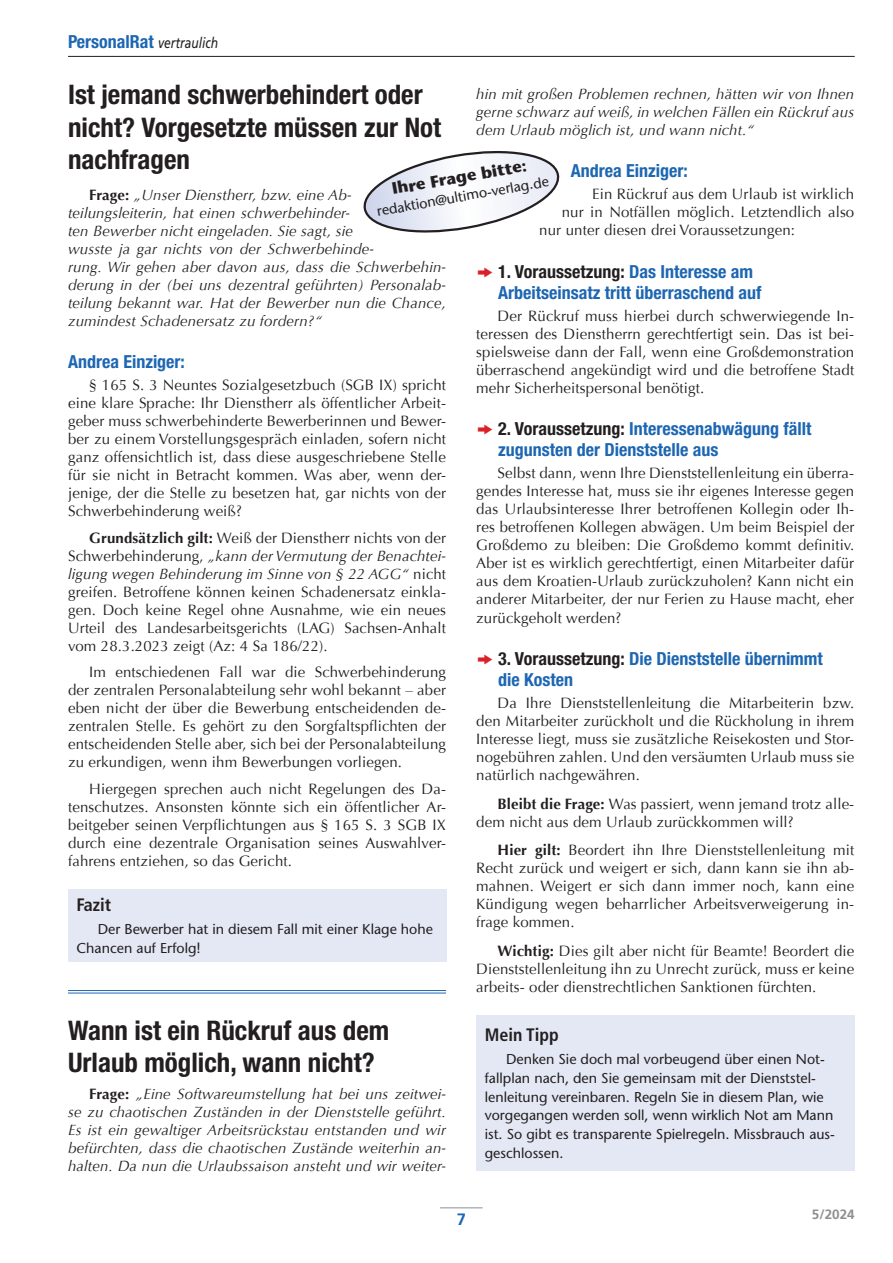
<style>
.page{position:relative;width:893px;height:1263px;background:#fff}
.page>*{position:absolute;margin:0;border:0;box-sizing:border-box;transform-origin:0 0}
._1-head1{font:700 condensed 27px/32.4px "Helvetica Neue LT Std";color:#231f20}
._2-head2{font:700 condensed 18px/21px "Helvetica Neue LT Std";color:#1d66b2}
.kastenhead{font:700 condensed 18px "Frutiger LT Std";color:#231f20}
.kasten{font:700 16.5px "Stone Sans Std";color:#231f20}
.t1{font:700 16.5px "Frutiger LT Std";color:#1d66b2}
._3-fliesstext{font:15px/18px "Optima";letter-spacing:.01em;color:#231f20;text-align:justify}
._3-fliesstext-2{font:italic 15px/18px "Optima";letter-spacing:.01em;color:#231f20;text-align:justify}
.kasten-2{font:500 14.25px/18.8px "Stone Sans Std";color:#231f20}
.t2{font:700 13.5px "Frutiger LT Std";color:#8d8f92}
.s1{font-family:"Frutiger LT Std";font-weight:400;font-style:italic;font-stretch:normal;font-size:15px;color:#231f20}
.s2{font-weight:700;font-style:normal}
.s3{font-weight:700}
.s4{font-style:italic}
.s5{font-family:"Zeal";font-weight:400;font-stretch:normal;color:#da2128}
.s6{color:#231f20}
</style>
<div class="page">
<hr style="left:68px;top:56px;width:787px;height:1px;background:#231f20">
<hr style="left:440px;top:1207px;width:43px;height:1px;background:#8d8f92">
<svg style="left:363px;top:150px;width:197px;height:83px"></svg>
<hr style="left:68px;top:990px;width:378px;height:1px;background:#1d66b2">
<hr style="left:68px;top:993px;width:378px;height:1px;background:#1d66b2">
<div style="left:68px;top:889px;width:378px;height:72px;background:#e4e8f4"></div>
<div style="left:476px;top:1015px;width:379px;height:156px;background:#e4e8f4"></div>
<p class="_2-head2" style="left:68px;top:30px;width:152px">PersonalRat <span class="s1">vertraulich</span></p>
<p class="_1-head1" style="left:68px;top:78px;width:375px">Ist jemand schwerbehindert oder nicht? Vorgesetzte müssen zur Not nachfragen</p>
<p class="_3-fliesstext-2" style="left:68px;top:186px;width:380px;text-align:left;text-indent:21px"><span class="s2">Frage:</span> „Unser Dienstherr, bzw. eine Ab&shy;teilungsleiterin, hat einen schwerbehinder-<br>ten Bewerber nicht eingeladen. Sie sagt, sie<br>wusste ja gar nichts von der Schwerbehinde-<br>rung. Wir gehen aber davon aus, dass die Schwerbehin&shy;derung in der (bei uns dezentral geführten) Personalab&shy;teilung bekannt war. Hat der Bewerber nun die Chance, zumindest Schadenersatz zu fordern?“</p>
<p class="_2-head2" style="left:68px;top:351px;width:118px">Andrea Einziger:</p>
<p class="_3-fliesstext" style="left:68px;top:377px;width:380px;text-indent:21px">§ 165 S. 3 Neuntes Sozialgesetzbuch (SGB IX) spricht eine klare Sprache: Ihr Dienstherr als öffentlicher Arbeit&shy;geber muss schwerbehinderte Bewerberinnen und Bewer&shy;ber zu einem Vorstellungsgespräch einladen, sofern nicht ganz offensichtlich ist, dass diese ausgeschriebene Stelle für sie nicht in Betracht kommen. Was aber, wenn der&shy;jenige, der die Stelle zu besetzen hat, gar nichts von der Schwerbehinderung weiß?</p>
<p class="_3-fliesstext" style="left:68px;top:529px;width:380px;text-indent:21px"><span class="s3">Grundsätzlich gilt:</span> Weiß der Dienstherr nichts von der Schwerbehinderung, <span class="s4">„kann der Vermutung der Benachtei&shy;ligung wegen Behinderung im Sinne von § 22 AGG“</span> nicht greifen. Betroffene können keinen Schadenersatz einkla&shy;gen. Doch keine Regel ohne Ausnahme, wie ein neues Urteil des Landesarbeitsgerichts (LAG) Sachsen-Anhalt vom 28.3.2023 zeigt (Az: 4 Sa 186/22).</p>
<p class="_3-fliesstext" style="left:68px;top:664px;width:380px;text-indent:21px">Im entschiedenen Fall war die Schwerbehinderung der zentralen Personalabteilung sehr wohl bekannt – aber eben nicht der über die Bewerbung entscheidenden de&shy;zentralen Stelle. Es gehört zu den Sorgfaltspflichten der entscheidenden Stelle aber, sich bei der Personalabteilung zu erkundigen, wenn ihm Bewerbungen vorliegen.</p>
<p class="_3-fliesstext" style="left:68px;top:780px;width:380px;text-indent:21px">Hiergegen sprechen auch nicht Regelungen des Da&shy;tenschutzes. Ansonsten könnte sich ein öffentlicher Ar&shy;beitgeber seinen Verpflichtungen aus § 165 S. 3 SGB IX durch eine dezentrale Organisation seines Auswahlver&shy;fahrens entziehen, so das Gericht.</p>
<p class="kastenhead" style="left:77px;top:894px;width:36px">Fazit</p>
<p class="kasten-2" style="left:77px;top:920px;width:358px;text-indent:21px">Der Bewerber hat in diesem Fall mit einer Klage hohe<br>Chancen auf Erfolg!</p>
<p class="_3-fliesstext-2" style="left:476px;top:85px;width:380px">hin mit großen Problemen rechnen, hätten wir von Ihnen gerne schwarz auf weiß, in welchen Fällen ein Rückruf aus dem Urlaub möglich ist, und wann nicht.“</p>
<p class="_2-head2" style="left:571px;top:160px;width:118px">Andrea Einziger:</p>
<p class="_3-fliesstext" style="left:592px;top:186px;width:264px">Ein Rückruf aus dem Urlaub ist wirklich</p>
<p class="_3-fliesstext" style="left:562px;top:204px;width:294px">nur in Notfällen möglich. Letztendlich also</p>
<p class="_3-fliesstext" style="left:539px;top:222px;width:257px">nur unter diesen drei Voraussetzungen:</p>
<p class="_2-head2" style="left:498px;top:261px;width:265px;text-indent:-22px"><span class="s5">k</span> <span class="s6">1. Voraussetzung:</span> Das Interesse am<br>Arbeitseinsatz tritt überraschend auf</p>
<p class="_3-fliesstext" style="left:476px;top:307px;width:380px;text-indent:21px">Der Rückruf muss hierbei durch schwerwiegende In&shy;teressen des Dienstherrn gerechtfertigt sein. Das ist bei&shy;spielsweise dann der Fall, wenn eine Großdemonstration überraschend angekündigt wird und die betroffene Stadt mehr Sicherheitspersonal benötigt.</p>
<p class="_2-head2" style="left:498px;top:418px;width:314px;text-indent:-22px"><span class="s5">k</span> <span class="s6">2. Voraussetzung:</span> Interessenabwägung fällt zugunsten der Dienststelle aus</p>
<p class="_3-fliesstext" style="left:476px;top:465px;width:380px;text-indent:21px">Selbst dann, wenn Ihre Dienststellenleitung ein überra&shy;gendes Interesse hat, muss sie ihr eigenes Interesse gegen das Urlaubsinteresse Ihrer betroffenen Kollegin oder Ih&shy;res betroffenen Kollegen abwägen. Um beim Beispiel der Großdemo zu bleiben: Die Großdemo kommt definitiv.<br>Aber ist es wirklich gerechtfertigt, einen Mitarbeiter dafür aus dem Kroatien-Urlaub zurückzuholen? Kann nicht ein anderer Mitarbeiter, der nur Ferien zu Hause macht, eher zurückgeholt werden?</p>
<p class="_2-head2" style="left:498px;top:648px;width:326px;text-indent:-22px"><span class="s5">k</span> <span class="s6">3. Voraussetzung:</span> Die Dienststelle übernimmt die Kosten</p>
<p class="_3-fliesstext" style="left:476px;top:694px;width:380px;text-indent:21px">Da Ihre Dienststellenleitung die Mitarbeiterin bzw. den Mitarbeiter zurückholt und die Rückholung in ihrem Interesse liegt, muss sie zusätzliche Reisekosten und Stor&shy;nogebühren zahlen. Und den versäumten Urlaub muss sie natürlich nachgewähren.</p>
<p class="_3-fliesstext" style="left:476px;top:795px;width:380px;text-indent:21px"><span class="s3">Bleibt die Frage:</span> Was passiert, wenn jemand trotz alle&shy;dem nicht aus dem Urlaub zurückkommen will?</p>
<p class="_3-fliesstext" style="left:476px;top:841px;width:380px;text-indent:21px"><span class="s3">Hier gilt:</span> Beordert ihn Ihre Dienststellenleitung mit Recht zurück und weigert er sich, dann kann sie ihn ab&shy;mahnen. Weigert er sich dann immer noch, kann eine Kündigung wegen beharrlicher Arbeitsverweigerung in&shy;frage kommen.</p>
<p class="_3-fliesstext" style="left:476px;top:942px;width:380px;text-indent:21px"><span class="s3">Wichtig:</span> Dies gilt aber nicht für Beamte! Beordert die Dienststellenleitung ihn zu Unrecht zurück, muss er keine arbeits- oder dienstrechtlichen Sanktionen fürchten.</p>
<p class="kastenhead" style="left:485px;top:1024px;width:76px">Mein Tipp</p>
<p class="kasten-2" style="left:485px;top:1050px;width:352px;text-indent:21px">Denken Sie doch mal vorbeugend über einen Not&shy;fallplan nach, den Sie gemeinsam mit der Dienststel&shy;lenleitung vereinbaren. Regeln Sie in diesem Plan, wie vorgegangen werden soll, wenn wirklich Not am Mann ist. So gibt es transparente Spielregeln. Missbrauch aus&shy;geschlossen.</p>
<p class="kasten" style="left:390px;top:179px;width:138px;rotate:-10deg">Ihre Frage bitte:</p>
<p class="kasten-2" style="left:375px;top:202px;width:176px;rotate:-10deg">redaktion@ultimo-verlag.de</p>
<p class="_1-head1" style="left:68px;top:1013px;width:323px">Wann ist ein Rückruf aus dem<br>Urlaub möglich, wann nicht?</p>
<p class="_3-fliesstext-2" style="left:68px;top:1085px;width:380px;text-indent:21px"><span class="s2">Frage:</span> „Eine Softwareumstellung hat bei uns zeitwei&shy;se zu chaotischen Zuständen in der Dienststelle geführt.<br>Es ist ein gewaltiger Arbeitsrückstau entstanden und wir befürchten, dass die chaotischen Zustände weiterhin an&shy;halten. Da nun die Urlaubssaison ansteht und wir weiter-</p>
<p class="t1" style="left:457px;top:1210px;width:11px">7</p>
<p class="t2" style="left:812px;top:1207px;width:44px">5/2024</p>
</div>
